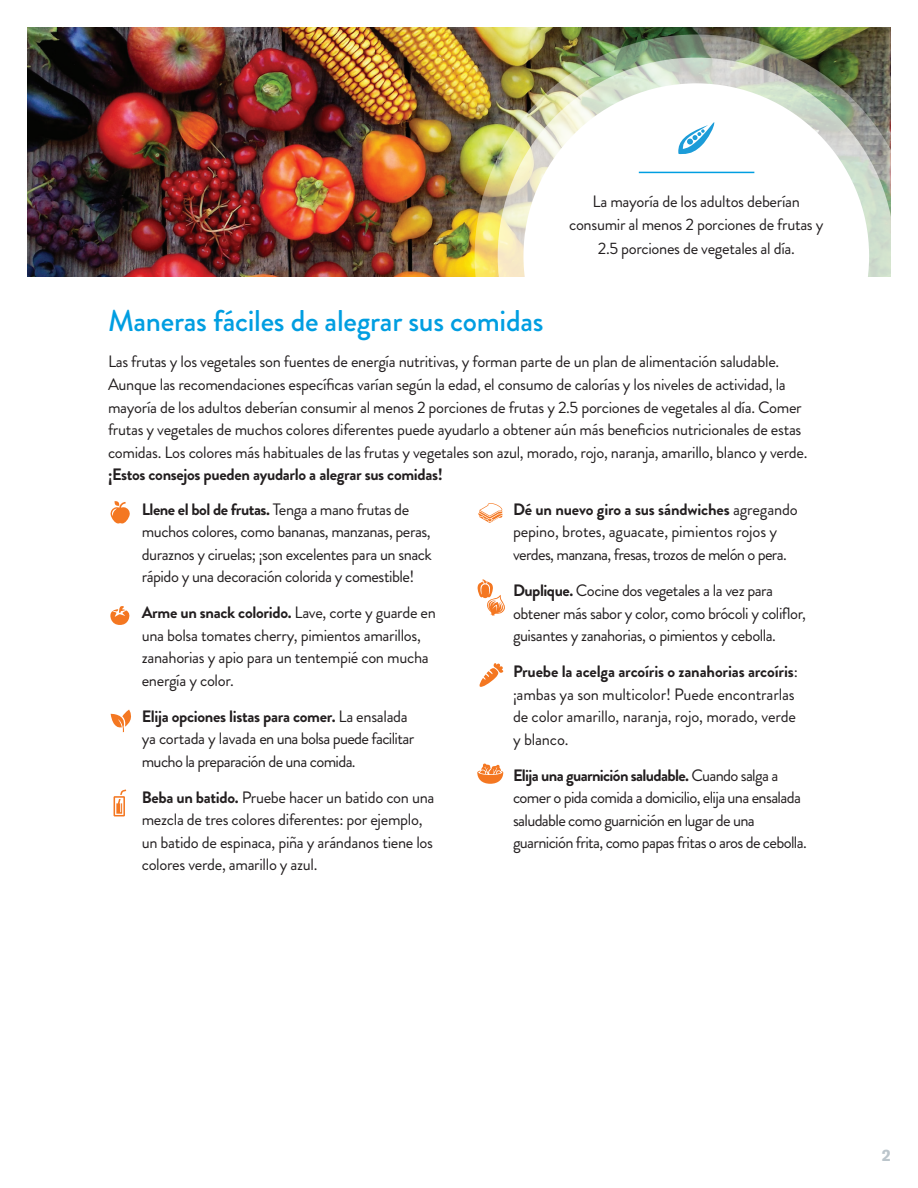
<style>
.page{position:relative;width:918px;height:1188px;background:#fff}
.page>*{position:absolute;margin:0;border:0;box-sizing:border-box;transform-origin:0 0}
.t1{font:500 30px "Brandon Grotesque";letter-spacing:-.01em;color:#009ee1}
.t2{font:16.5px/22.5px "Brandon Grotesque";letter-spacing:-.02em;color:#231f20}
.t3{font:16.5px/22.5px "Brandon Grotesque";letter-spacing:-.04em;color:#231f20}
.t4{font:700 16.5px "Brandon Grotesque";letter-spacing:-.02em;color:#231f20}
.t5{font:700 16.5px "Akzidenz Grotesk BE";color:#bbc5cb}
.s1{font-weight:700}
</style>
<div class="page">
<img style="left:27px;top:27px;width:864px;height:249px">
<img style="left:475px;top:34px;width:443px;height:444px;border-radius:50%">
<svg style="left:498px;top:58px;width:397px;height:397px"></svg>
<div style="left:523px;top:83px;width:346px;height:346px;background:#fff;border-radius:50%"></div>
<hr style="left:639px;top:172px;width:115px;height:1px;background:#009ee1">
<svg style="left:479px;top:663px;width:25px;height:24px"></svg>
<svg style="left:477px;top:763px;width:26px;height:21px"></svg>
<svg style="left:478px;top:503px;width:25px;height:20px"></svg>
<svg style="left:110px;top:501px;width:20px;height:23px"></svg>
<svg style="left:110px;top:606px;width:20px;height:19px"></svg>
<svg style="left:477px;top:579px;width:28px;height:37px"></svg>
<svg style="left:114px;top:789px;width:12px;height:27px"></svg>
<svg style="left:111px;top:710px;width:20px;height:22px"></svg>
<svg style="left:678px;top:122px;width:37px;height:33px"></svg>
<p class="t2" style="left:569px;top:190px;width:256px;line-height:23.2px;text-align:center">La mayoría de los adultos deberían consumir al menos 2 porciones de frutas y<br>2.5 porciones de vegetales al día.</p>
<h1 class="t1" style="left:108px;top:300px;width:437px">Maneras fáciles de alegrar sus comidas</h1>
<p class="t2" style="left:108px;top:351px;width:701px">Las frutas y los vegetales son fuentes de energía nutritivas, y forman parte de un plan de alimentación saludable.<br>Aunque las recomendaciones específicas varían según la edad, el consumo de calorías y los niveles de actividad, la mayoría de los adultos deberían consumir al menos 2 porciones de frutas y 2.5 porciones de vegetales al día. Comer frutas y vegetales de muchos colores diferentes puede ayudarlo a obtener aún más beneficios nutricionales de estas comidas. Los colores más habituales de las frutas y vegetales son azul, morado, rojo, naranja, amarillo, blanco y verde.</p>
<p class="t4" style="left:108px;top:463px;width:336px">¡Estos consejos pueden ayudarlo a alegrar sus comidas!</p>
<p class="t2" style="left:142px;top:498px;width:292px"><span class="s1">Llene el bol de frutas.</span> Tenga a mano frutas de muchos colores, como bananas, manzanas, peras, duraznos y ciruelas; ¡son excelentes para un snack rápido y una decoración colorida y comestible!</p>
<p class="t2" style="left:142px;top:602px;width:296px"><span class="s1">Arme un snack colorido.</span> Lave, corte y guarde en una bolsa tomates cherry, pimientos amarillos, zanahorias y apio para un tentempié con mucha energía y color.</p>
<p class="t3" style="left:142px;top:705px;width:274px"><span class="s1">Elija opciones listas para comer.</span> La ensalada ya cortada y lavada en una bolsa puede facilitar mucho la preparación de una comida.</p>
<p class="t2" style="left:142px;top:786px;width:294px"><span class="s1">Beba un batido.</span> Pruebe hacer un batido con una mezcla de tres colores diferentes: por ejemplo, un batido de espinaca, piña y arándanos tiene los colores verde, amarillo y azul.</p>
<p class="t2" style="left:513px;top:498px;width:286px"><span class="s1">Dé un nuevo giro a sus sándwiches</span> agregando pepino, brotes, aguacate, pimientos rojos y verdes, manzana, fresas, trozos de melón o pera.</p>
<p class="t2" style="left:513px;top:579px;width:295px"><span class="s1">Duplique.</span> Cocine dos vegetales a la vez para obtener más sabor y color, como brócoli y coliflor, guisantes y zanahorias, o pimientos y cebolla.</p>
<p class="t2" style="left:513px;top:660px;width:286px"><span class="s1">Pruebe la acelga arcoíris o zanahorias arcoíris</span>: ¡ambas ya son multicolor! Puede encontrarlas de color amarillo, naranja, rojo, morado, verde y blanco.</p>
<p class="t3" style="left:513px;top:764px;width:295px"><span class="s1">Elija una guarnición saludable.</span> Cuando salga a comer o pida comida a domicilio, elija una ensalada saludable como guarnición en lugar de una guarnición frita, como papas fritas o aros de cebolla.</p>
<p class="t5" style="left:882px;top:1146px;width:11px">2</p>
</div>
